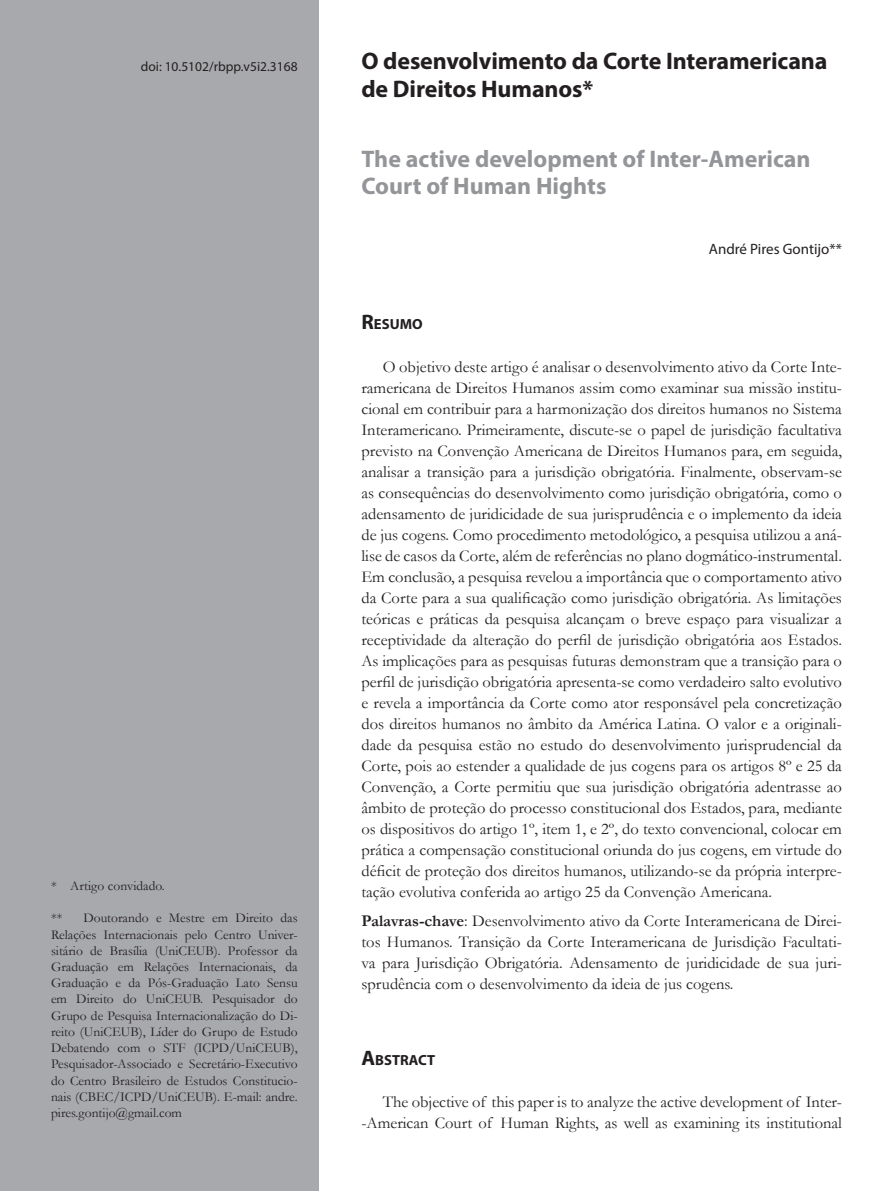
<style>
.page{position:relative;width:893px;height:1191px;background:#fff}
.page>*{position:absolute;margin:0;border:0;box-sizing:border-box;transform-origin:0 0}
.Tit{font:700 24px/27.6px "Myriad Pro";letter-spacing:-.005em;color:#231f20}
.Tit2{font:700 24px/27.6px "Myriad Pro";color:#939598}
.texto{font:16.5px/21px "Garamond";color:#231f20;text-align:justify}
.text_sem_recuo{font:16.5px/21px "Garamond";color:#231f20;text-align:justify}
.Myriad_10{font:15px "Myriad Pro";color:#231f20}
.Subt{font:700 14.7px "Myriad Pro";color:#231f20}
.rodape{font:13.5px/16.2px "Garamond";color:#231f20;text-align:justify}
.Doi{font:13.5px "Myriad Pro";color:#231f20}
.s1{font-size:21px}
.s2{font-weight:700}
</style>
<div class="page">
<div style="left:0;top:0;width:319px;height:1191px;background:#a8a9ad"></div>
<p class="Doi" style="left:141px;top:58px;width:158px">doi: 10.5102/rbpp.v5i2.3168</p>
<p class="Tit" style="left:361px;top:46px;width:468px">O desenvolvimento da Corte Interamericana de Direitos Humanos*</p>
<p class="Tit2" style="left:361px;top:144px;width:451px">The active development of Inter-American<br>Court of Human Hights</p>
<p class="rodape" style="left:51px;top:877px;width:115px">* Artigo convidado.</p>
<p class="rodape" style="left:51px;top:909px;width:13px">**</p>
<p class="rodape" style="left:51px;top:909px;width:248px;text-indent:32px">Doutorando e Mestre em Direito das Relações Internacionais pelo Centro Univer&shy;sitário de Brasília (UniCEUB). Professor da Graduação em Relações Internacionais, da Graduação e da Pós-Graduação Lato Sensu em Direito do UniCEUB. Pesquisador do Grupo de Pesquisa Internacionalização do Di&shy;reito (UniCEUB), Líder do Grupo de Estudo Debatendo com o STF (ICPD/UniCEUB), Pesquisador-Associado e Secretário-Executivo do Centro Brasileiro de Estudos Constitucio&shy;nais (CBEC/ICPD/UniCEUB). E-mail: andre. pires.gontijo@gmail.com</p>
<p class="Myriad_10" style="left:709px;top:240px;width:135px">André Pires Gontijo**</p>
<p class="Subt" style="left:361px;top:315px;width:63px"><span class="s1">R</span>ESUMO</p>
<p class="texto" style="left:361px;top:355px;width:482px;text-indent:21px">O objetivo deste artigo é analisar o desenvolvimento ativo da Corte Inte&shy;ramericana de Direitos Humanos assim como examinar sua missão institu&shy;cional em contribuir para a harmonização dos direitos humanos no Sistema Interamericano. Primeiramente, discute-se o papel de jurisdição facultativa previsto na Convenção Americana de Direitos Humanos para, em seguida, analisar a transição para a jurisdição obrigatória. Finalmente, observam-se as consequências do desenvolvimento como jurisdição obrigatória, como o adensamento de juridicidade de sua jurisprudência e o implemento da ideia de jus cogens. Como procedimento metodológico, a pesquisa utilizou a aná&shy;lise de casos da Corte, além de referências no plano dogmático-instrumental.<br>Em conclusão, a pesquisa revelou a importância que o comportamento ativo da Corte para a sua qualificação como jurisdição obrigatória. As limitações teóricas e práticas da pesquisa alcançam o breve espaço para visualizar a receptividade da alteração do perfil de jurisdição obrigatória aos Estados.<br>As implicações para as pesquisas futuras demonstram que a transição para o perfil de jurisdição obrigatória apresenta-se como verdadeiro salto evolutivo e revela a importância da Corte como ator responsável pela concretização dos direitos humanos no âmbito da América Latina. O valor e a originali&shy;dade da pesquisa estão no estudo do desenvolvimento jurisprudencial da Corte, pois ao estender a qualidade de jus cogens para os artigos 8º e 25 da Convenção, a Corte permitiu que sua jurisdição obrigatória adentrasse ao âmbito de proteção do processo constitucional dos Estados, para, mediante os dispositivos do artigo 1º, item 1, e 2º, do texto convencional, colocar em prática a compensação constitucional oriunda do jus cogens, em virtude do déficit de proteção dos direitos humanos, utilizando-se da própria interpre&shy;tação evolutiva conferida ao artigo 25 da Convenção Americana.</p>
<p class="text_sem_recuo" style="left:361px;top:910px;width:482px"><span class="s2">Palavras-chave</span>: Desenvolvimento ativo da Corte Interamericana de Direi&shy;tos Humanos. Transição da Corte Interamericana de Jurisdição Facultati&shy;va para Jurisdição Obrigatória. Adensamento de juridicidade de sua juri&shy;sprudência com o desenvolvimento da ideia de jus cogens.</p>
<p class="Subt" style="left:361px;top:1050px;width:75px"><span class="s1">A</span>BSTRACT</p>
<p class="texto" style="left:361px;top:1090px;width:482px;text-align:right">The objective of this paper is to analyze the active development of Inter--American Court of Human Rights, as well as examining its institutional</p>
</div>
